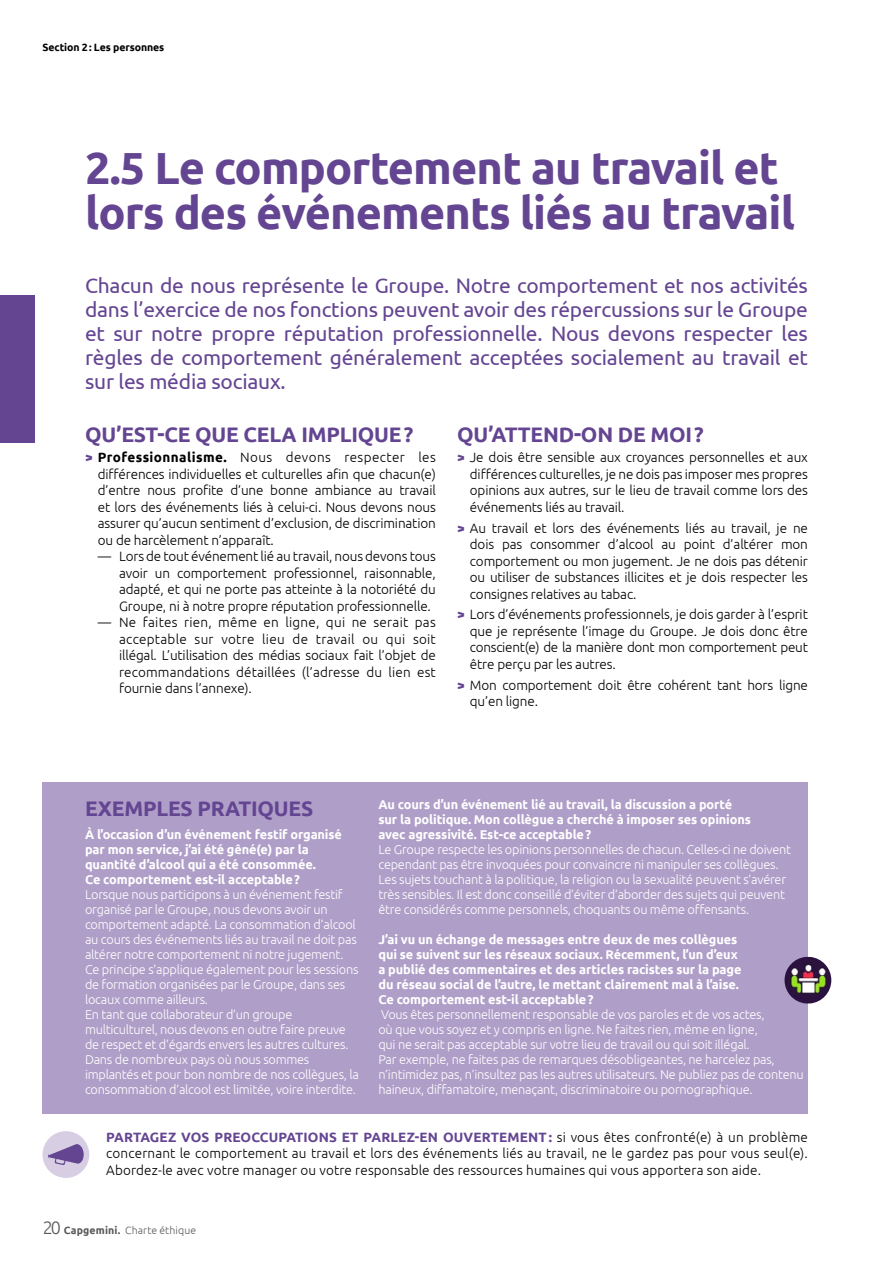
<style>
.page{position:relative;width:893px;height:1263px;background:#fff}
.page>*{position:absolute;margin:0;border:0;box-sizing:border-box;transform-origin:0 0}
.t1{font:700 45px/45px "Ubuntu";letter-spacing:-.02em;color:#644592}
.t2{font:21px/24px "Ubuntu";letter-spacing:-.01em;color:#644592;text-align:justify}
.t3{font:700 21px "Ubuntu";letter-spacing:-.01em;color:#644592}
.t4{font:300 13.5px/16.5px "Ubuntu";letter-spacing:-.01em;color:#000;text-align:justify}
.t5{font:300 12.75px/15px "Ubuntu";letter-spacing:-.02em;color:#fff}
.t6{font:700 12.75px/15px "Ubuntu";letter-spacing:-.01em;color:#fff}
.t7{font:300 10.5px "Ubuntu";letter-spacing:.01em;color:#58585a}
.t8{font:700 10.5px "Ubuntu";letter-spacing:-.01em;color:#000}
.s1{font-weight:700;color:#644592}
.s2{font-weight:700}
.s3{font-size:18px}
</style>
<div class="page">
<div style="left:43px;top:782px;width:765px;height:332px;background:#af9ec8"></div>
<div style="left:43px;top:1131px;width:46px;height:47px;background:#d7cee4;border-radius:50%"></div>
<svg style="left:48px;top:1144px;width:36px;height:21px"></svg>
<img style="left:784px;top:957px;width:47px;height:46px;border-radius:22px">
<div style="left:0;top:296px;width:34px;height:147px;background:#644592"></div>
<p class="t8" style="left:43px;top:41px;width:123px">Section 2: Les personnes</p>
<p class="t1" style="left:85px;top:145px;width:711px">2.5 Le comportement au travail et lors des événements liés au travail</p>
<p class="t2" style="left:85px;top:273px;width:724px">Chacun de nous représente le Groupe. Notre comportement et nos activités dans l’exercice de nos fonctions peuvent avoir des répercussions sur le Groupe et sur notre propre réputation professionnelle. Nous devons respecter les règles de comportement généralement acceptées socialement au travail et sur les média sociaux.</p>
<p class="t3" style="left:85px;top:421px;width:330px">QU’EST-CE QUE CELA IMPLIQUE?</p>
<p class="t4" style="left:98px;top:449px;width:340px;text-indent:-13px"><span class="s1">&gt;</span> <span class="s2">Professionnalisme.</span> Nous devons respecter les différences individuelles et culturelles afin que chacun(e) d’entre nous profite d’une bonne ambiance au travail et lors des événements liés à celui-ci. Nous devons nous assurer qu’aucun sentiment d’exclusion, de discrimination ou de harcèlement n’apparaît.</p>
<p class="t4" style="left:119px;top:548px;width:318px;text-indent:-21px">— Lors de tout événement lié au travail, nous devons tous avoir un comportement professionnel, raisonnable, adapté, et qui ne porte pas atteinte à la notoriété du Groupe, ni à notre propre réputation professionnelle.</p>
<p class="t4" style="left:119px;top:614px;width:318px;text-indent:-21px">— Ne faites rien, même en ligne, qui ne serait pas acceptable sur votre lieu de travail ou qui soit illégal. L’utilisation des médias sociaux fait l’objet de recommandations détaillées (l’adresse du lien est fournie dans l’annexe).</p>
<p class="t3" style="left:457px;top:421px;width:248px">QU’ATTEND-ON DE MOI?</p>
<p class="t4" style="left:470px;top:449px;width:340px;text-indent:-13px"><span class="s1">&gt;</span> Je dois être sensible aux croyances personnelles et aux différences culturelles, je ne dois pas imposer mes propres opinions aux autres, sur le lieu de travail comme lors des événements liés au travail.</p>
<p class="t4" style="left:470px;top:519px;width:340px;text-indent:-13px"><span class="s1">&gt;</span> Au travail et lors des événements liés au travail, je ne dois pas consommer d’alcool au point d’altérer mon comportement ou mon jugement. Je ne dois pas détenir ou utiliser de substances illicites et je dois respecter les consignes relatives au tabac.</p>
<p class="t4" style="left:470px;top:606px;width:340px;text-indent:-13px"><span class="s1">&gt;</span> Lors d’événements professionnels, je dois garder à l’esprit que je représente l’image du Groupe. Je dois donc être conscient(e) de la manière dont mon comportement peut être perçu par les autres.</p>
<p class="t4" style="left:470px;top:676px;width:340px;text-indent:-13px"><span class="s1">&gt;</span> Mon comportement doit être cohérent tant hors ligne qu’en ligne.</p>
<p class="t3" style="left:85px;top:795px;width:230px">EXEMPLES PRATIQUES</p>
<p class="t6" style="left:378px;top:797px;width:374px">Au cours d’un événement lié au travail, la discussion a porté sur la politique. Mon collègue a cherché à imposer ses opinions avec agressivité. Est-ce acceptable?</p>
<p class="t5" style="left:378px;top:842px;width:414px">Le Groupe respecte les opinions personnelles de chacun. Celles-ci ne doivent cependant pas être invoquées pour convaincre ni manipuler ses collègues.</p>
<p class="t5" style="left:378px;top:872px;width:409px;text-align:justify">Les sujets touchant à la politique, la religion ou la sexualité peuvent s’avérer très sensibles. Il est donc conseillé d’éviter d’aborder des sujets qui peuvent être considérés comme personnels, choquants ou même offensants.</p>
<p class="t6" style="left:378px;top:932px;width:364px">J’ai vu un échange de messages entre deux de mes collègues qui se suivent sur les réseaux sociaux. Récemment, l’un d’eux a publié des commentaires et des articles racistes sur la page du réseau social de l’autre, le mettant clairement mal à l’aise.<br>Ce comportement est-il acceptable?</p>
<p class="t5" style="left:378px;top:1007px;width:427px">Vous êtes personnellement responsable de vos paroles et de vos actes,<br>où que vous soyez et y compris en ligne. Ne faites rien, même en ligne,<br>qui ne serait pas acceptable sur votre lieu de travail ou qui soit illégal.<br>Par exemple, ne faites pas de remarques désobligeantes, ne harcelez pas, n’intimidez pas, n’insultez pas les autres utilisateurs. Ne publiez pas de contenu haineux, diffamatoire, menaçant, discriminatoire ou pornographique.</p>
<p class="t6" style="left:85px;top:827px;width:258px">À l’occasion d’un événement festif organisé par mon service, j’ai été gêné(e) par la quantité d’alcool qui a été consommée.<br>Ce comportement est-il acceptable?</p>
<p class="t5" style="left:85px;top:887px;width:275px">Lorsque nous participons à un événement festif organisé par le Groupe, nous devons avoir un comportement adapté. La consommation d’alcool au cours des événements liés au travail ne doit pas altérer notre comportement ni notre jugement.<br>Ce principe s’applique également pour les sessions de formation organisées par le Groupe, dans ses locaux comme ailleurs.</p>
<p class="t5" style="left:85px;top:1007px;width:275px">En tant que collaborateur d’un groupe multiculturel, nous devons en outre faire preuve de respect et d’égards envers les autres cultures.<br>Dans de nombreux pays où nous sommes implantés et pour bon nombre de nos collègues, la consommation d’alcool est limitée, voire interdite.</p>
<p class="t4" style="left:106px;top:1128px;width:703px"><span class="s1">PARTAGEZ VOS PREOCCUPATIONS ET PARLEZ-EN OUVERTEMENT:</span> si vous êtes confronté(e) à un problème concernant le comportement au travail et lors des événements liés au travail, ne le gardez pas pour vous seul(e).<br>Abordez-le avec votre manager ou votre responsable des ressources humaines qui vous apportera son aide.</p>
<p class="t7" style="left:43px;top:1224px;width:155px"><span class="s3">20</span> <span class="s2">Capgemini.</span> Charte éthique</p>
</div>
